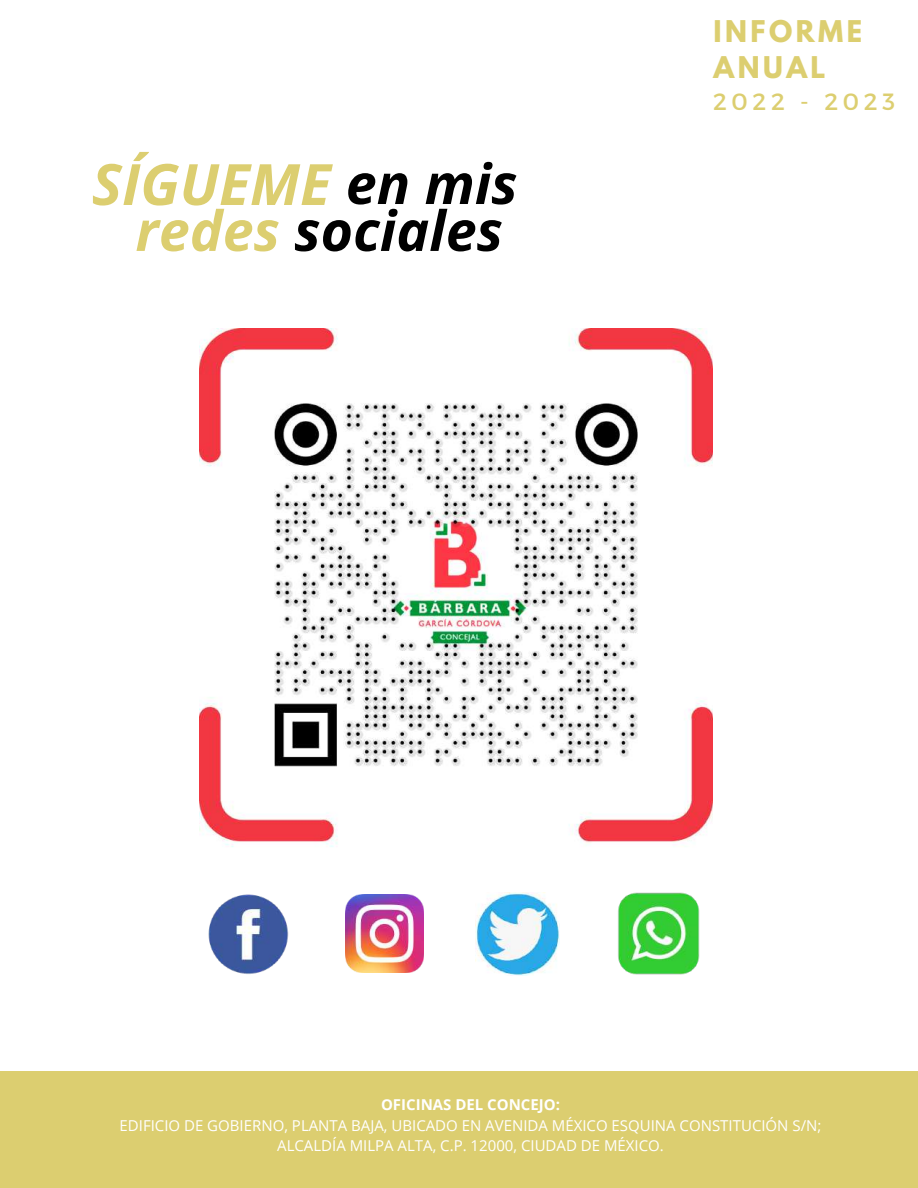
<style>
.page{position:relative;width:918px;height:1188px;background:#fff}
.page>*{position:absolute;margin:0;border:0;box-sizing:border-box;transform-origin:0 0}
.t1{font:italic 700 57px "Open Sans";color:#dcce70}
.t2{font:italic 700 55.5px "Open Sans";color:#000}
.t3{font:700 26.55px/36.3px "League Spartan";letter-spacing:.13em;color:#dcce70}
.t4{font:23.55px "Montserrat";letter-spacing:.2em;color:#dcce70}
.t5{font:15px/20.2px "Open Sans";color:#fff;text-align:center}
.t6{font:700 15px "Open Sans";color:#fff}
.s1{font-size:55.5px;color:#000}
.s2{color:#dcce70}
</style>
<div class="page">
<div style="left:0;top:1071px;width:918px;height:117px;background:#dcce70"></div>
<img style="left:208px;top:894px;width:81px;height:80px">
<img style="left:476px;top:892px;width:83px;height:83px">
<img style="left:346px;top:895px;width:77px;height:77px">
<img style="left:618px;top:892px;width:82px;height:83px">
<img style="left:199px;top:329px;width:513px;height:518px">
<h1 class="t1" style="left:92px;top:144px;width:427px">SÍGUEME <span class="s1">en mis</span></h1>
<h2 class="t2" style="left:135px;top:192px;width:369px"><span class="s2">redes</span> sociales</h2>
<h3 class="t3" style="left:714px;top:17px;width:150px">INFORME<br>ANUAL</h3>
<h3 class="t4" style="left:713px;top:86px;width:184px">2022 - 2023</h3>
<p class="t6" style="left:381px;top:1094px;width:180px">OFICINAS DEL CONCEJO:</p>
<p class="t5" style="left:120px;top:1115px;width:703px">EDIFICIO DE GOBIERNO, PLANTA BAJA, UBICADO EN AVENIDA MÉXICO ESQUINA CONSTITUCIÓN S/N;<br>ALCALDÍA MILPA ALTA, C.P. 12000, CIUDAD DE MÉXICO.</p>
</div>
